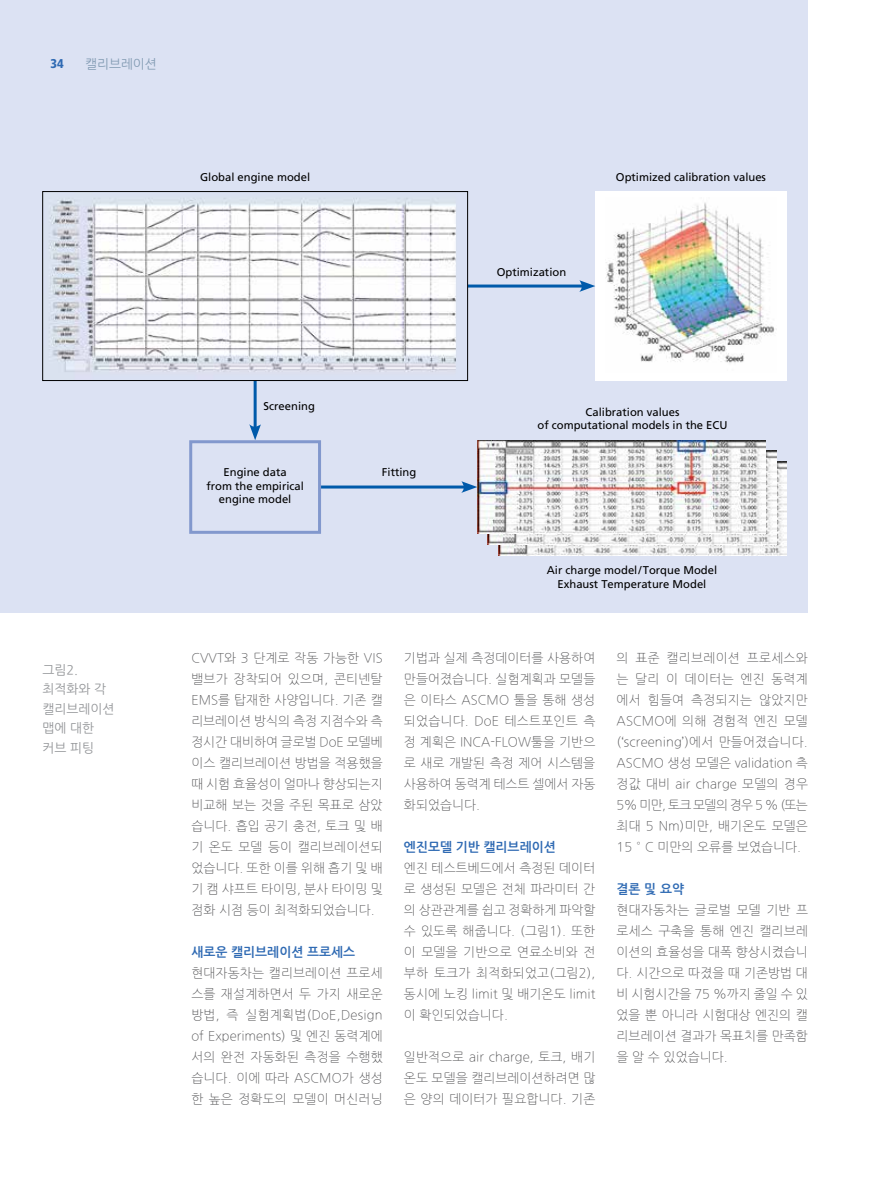
<style>
.page{position:relative;width:893px;height:1191px;background:#fff}
.page>*{position:absolute;margin:0;border:0;box-sizing:border-box;transform-origin:0 0}
.t1{font:12.75px/21px "Nanum Gothic OTF Light";letter-spacing:.005em;color:#4c4c4e;text-align:justify}
.t2{font:12.75px "Nanum Gothic OTF Bold";letter-spacing:.005em;color:#2f6ab3}
.t3{font:12.75px/19.5px "Nanum Gothic OTF";color:#939598}
.t4{font:12.75px "Nanum Gothic OTF";color:#829bb3}
.t5{font:900 condensed 12.75px "Frutiger LT";color:#2f6ab3}
.t6{font:11.25px/13.5px "Frutiger LT";color:#000;text-align:center}
</style>
<div class="page">
<div style="left:0;top:0;width:808px;height:612px;background:#dce2f3"></div>
<hr style="left:254px;top:378px;width:3px;height:52px;background:#005aaa">
<svg style="left:249px;top:424px;width:12px;height:16px"></svg>
<div style="left:189px;top:440px;width:132px;height:94px;border:3px solid #8298cd"></div>
<div style="left:595px;top:191px;width:192px;height:190px;background:#fff"></div>
<img style="left:606px;top:202px;width:169px;height:161px">
<img style="left:499px;top:461px;width:288px;height:94px">
<img style="left:488px;top:451px;width:288px;height:93px">
<img style="left:477px;top:440px;width:288px;height:94px">
<hr style="left:321px;top:485px;width:146px;height:3px;background:#005aaa">
<svg style="left:461px;top:481px;width:16px;height:12px"></svg>
<hr style="left:468px;top:284px;width:117px;height:3px;background:#005aaa">
<svg style="left:579px;top:280px;width:16px;height:12px"></svg>
<img style="left:48px;top:198px;width:408px;height:181px">
<div style="left:43px;top:191px;width:425px;height:190px;border:1px solid #000"></div>
<p class="t5" style="left:51px;top:55px;width:15px">34</p>
<p class="t4" style="left:85px;top:56px;width:73px">캘리브레이션</p>
<p class="t6" style="left:200px;top:170px;width:112px">Global engine model</p>
<p class="t6" style="left:616px;top:170px;width:152px">Optimized calibration values</p>
<p class="t6" style="left:497px;top:266px;width:71px">Optimization</p>
<p class="t3" style="left:43px;top:659px;width:73px">그림2. 최적화와 각 캘리브레이션 맵에 대한 커브 피팅</p>
<p class="t6" style="left:264px;top:400px;width:53px">Screening</p>
<p class="t6" style="left:537px;top:405px;width:192px">Calibration values<br>of computational models in the ECU</p>
<p class="t6" style="left:206px;top:466px;width:99px">Engine data<br>from the empirical engine model</p>
<p class="t6" style="left:382px;top:466px;width:36px">Fitting</p>
<p class="t6" style="left:547px;top:563px;width:172px">Air charge model/Torque Model<br>Exhaust Temperature Model</p>
<p class="t1" style="left:191px;top:647px;width:193px">CVVT와 3 단계로 작동 가능한 VIS 밸브가 장착되어 있으며, 콘티넨탈 EMS를 탑재한 사양입니다. 기존 캘 리브레이션 방식의 측정 지점수와 측 정시간 대비하여 글로벌 DoE 모델베 이스 캘리브레이션 방법을 적용했을 때 시험 효율성이 얼마나 향상되는지 비교해 보는 것을 주된 목표로 삼았 습니다. 흡입 공기 충전, 토크 및 배 기 온도 모델 등이 캘리브레이션되 었습니다. 또한 이를 위해 흡기 및 배 기 캠 샤프트 타이밍, 분사 타이밍 및 점화 시점 등이 최적화되었습니다.</p>
<p class="t2" style="left:191px;top:945px;width:165px">새로운 캘리브레이션 프로세스</p>
<p class="t1" style="left:191px;top:962px;width:193px">현대자동차는 캘리브레이션 프로세 스를 재설계하면서 두 가지 새로운 방법, 즉 실험계획법(DoE,Design of Experiments) 및 엔진 동력계에 서의 완전 자동화된 측정을 수행했 습니다. 이에 따라 ASCMO가 생성 한 높은 정확도의 모델이 머신러닝</p>
<p class="t1" style="left:404px;top:647px;width:193px">기법과 실제 측정데이터를 사용하여 만들어졌습니다. 실험계획과 모델들 은 이타스 ASCMO 툴을 통해 생성 되었습니다. DoE 테스트포인트 측 정 계획은 INCA-FLOW툴을 기반으 로 새로 개발된 측정 제어 시스템을 사용하여 동력계 테스트 셀에서 자동 화되었습니다.</p>
<p class="t2" style="left:404px;top:840px;width:153px">엔진모델 기반 캘리브레이션</p>
<p class="t1" style="left:404px;top:857px;width:193px">엔진 테스트베드에서 측정된 데이터 로 생성된 모델은 전체 파라미터 간 의 상관관계를 쉽고 정확하게 파악할 수 있도록 해줍니다. (그림1). 또한 이 모델을 기반으로 연료소비와 전 부하 토크가 최적화되었고(그림2), 동시에 노킹 limit 및 배기온도 limit 이 확인되었습니다.</p>
<p class="t1" style="left:404px;top:1046px;width:193px">일반적으로 air charge, 토크, 배기 온도 모델을 캘리브레이션하려면 많 은 양의 데이터가 필요합니다. 기존</p>
<p class="t1" style="left:617px;top:647px;width:193px">의 표준 캘리브레이션 프로세스와 는 달리 이 데이터는 엔진 동력계 에서 힘들여 측정되지는 않았지만 ASCMO에 의해 경험적 엔진 모델 (‘screening’)에서 만들어졌습니다.<br>ASCMO 생성 모델은 validation 측 정값 대비 air charge 모델의 경우 5% 미만, 토크 모델의 경우 5 % (또는 최대 5 Nm)미만, 배기온도 모델은 15 ° C 미만의 오류를 보였습니다.</p>
<p class="t2" style="left:617px;top:882px;width:69px">결론 및 요약</p>
<p class="t1" style="left:617px;top:899px;width:193px">현대자동차는 글로벌 모델 기반 프 로세스 구축을 통해 엔진 캘리브레 이션의 효율성을 대폭 향상시켰습니 다. 시간으로 따졌을 때 기존방법 대 비 시험시간을 75 %까지 줄일 수 있 었을 뿐 아니라 시험대상 엔진의 캘 리브레이션 결과가 목표치를 만족함 을 알 수 있었습니다.</p>
</div>
